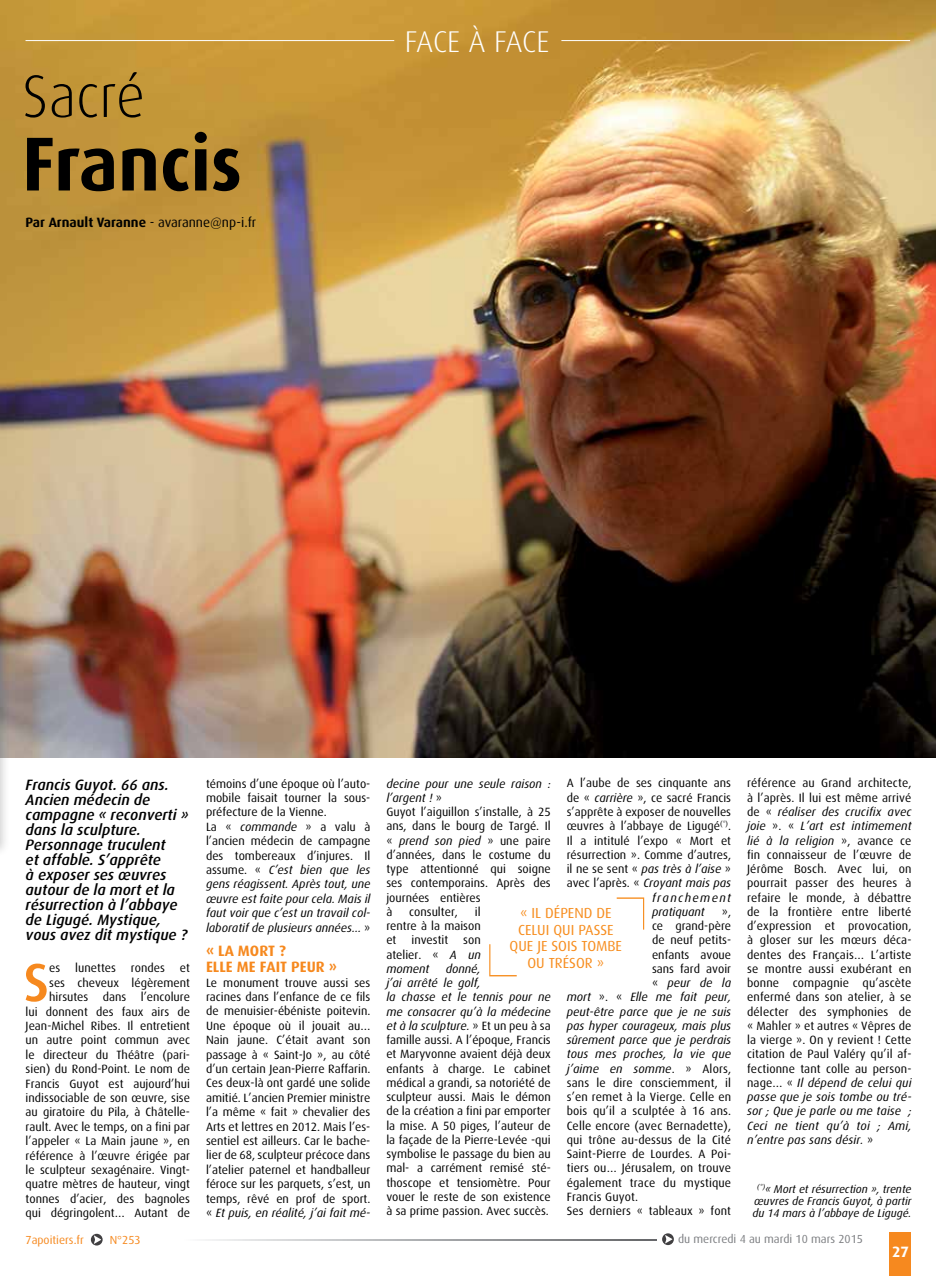
<style>
.page{position:relative;width:936px;height:1276px;background:#fff}
.page>*{position:absolute;margin:0;border:0;box-sizing:border-box;transform-origin:0 0}
.t1{font:700 76.5px "Dax";color:#000;scale:.95 1}
.t2{font:300 60px "Dax";color:#000;scale:.95 1}
.t3{font:500 53.85px "Dax";color:#f6891f}
.t4{font:300 30px "Dax";color:#fff}
.t5{font:italic 500 15px/15px "Dax";color:#000}
.t6{font:700 15px/16.5px "Dax";color:#f6891f}
.t7{font:700 15px "Dax";color:#fff}
.t8{font:14.55px "Dax";color:#f78d1e}
.t9{font:700 13.5px "Dax";color:#000}
.t10{font:12px/14.2px "Dax";color:#000}
.t11{font:italic 12px "Dax";color:#000}
.t12{font:italic 12px "Dax";letter-spacing:.12em;color:#000}
.t13{font:11.7px "Dax";color:#7c7e81}
.t14{font:11.7px "Dax";color:#f6891f}
.t15{font:italic 11.25px/12px "Dax";color:#000;text-align:center}
.s1{font-weight:400}
.s2{font-style:italic}
.s3{font-style:normal}
</style>
<div class="page">
<img style="left:0;top:0;width:935px;height:757px">
<hr style="left:26px;top:40px;width:368px;height:1px;background:#fff">
<hr style="left:561px;top:40px;width:349px;height:1px;background:#fff">
<svg style="left:489px;top:944px;width:27px;height:32px"></svg>
<svg style="left:616px;top:897px;width:28px;height:32px"></svg>
<div style="left:0;top:586px;width:10px;height:271px;background:#000;opacity:.2"></div>
<svg style="left:0;top:591px;width:1px;height:253px"></svg>
<div style="left:889px;top:1232px;width:22px;height:44px;background:#f6891f"></div>
<svg style="left:91px;top:1233px;width:12px;height:12px"></svg>
<svg style="left:662px;top:1233px;width:11px;height:12px"></svg>
<svg style="left:205px;top:1239px;width:451px;height:1px"></svg>
<h2 class="t2" style="left:22px;top:63px;width:131px">SACRÉ</h2>
<h1 class="t1" style="left:22px;top:121px;width:233px">Francis</h1>
<p class="t9" style="left:26px;top:215px;width:232px">Par Arnault Varanne <span class="s1">- avaranne@np-i.fr</span></p>
<h3 class="t4" style="left:405px;top:25px;width:14px">FACE</h3>
<h3 class="t4" style="left:468px;top:25px;width:40px">À FACE</h3>
<p class="t5" style="left:26px;top:777px;width:164px">Francis Guyot. 66 ans.<br>Ancien médecin de campagne « reconverti » dans la sculpture.<br>Personnage truculent<br>et affable. S’apprête<br>à exposer ses œuvres autour de la mort et la résurrection à l’abbaye de Ligugé. Mystique, vous avez dit mystique ?</p>
<h3 class="t3" style="left:24px;top:952px;width:27px">S</h3>
<p class="t10" style="left:26px;top:961px;width:166px;text-align:right">es lunettes rondes et<br>ses cheveux légèrement hirsutes dans l’encolure<br>lui donnent des faux airs de<br>Jean-Michel Ribes. Il entretient un autre point commun avec le directeur du Théâtre (pari&shy;sien) du Rond-Point. Le nom de<br>Francis Guyot est aujourd’hui indissociable de son œuvre, sise au giratoire du Pila, à Châtelle&shy;rault. Avec le temps, on a fini par l’appeler « La Main jaune », en référence à l’œuvre érigée par le sculpteur sexagénaire. Vingt&shy;quatre mètres de hauteur, vingt tonnes d’acier, des bagnoles qui dégringolent… Autant de</p>
<p class="t10" style="left:206px;top:776px;width:166px">témoins d’une époque où l’auto&shy;mobile faisait tourner la sous&shy;préfecture de la Vienne.<br>La « <span class="s2">commande</span> » a valu à l’ancien médecin de campagne des tombereaux d’injures. Il assume. « <span class="s2">C’est bien que les gens réagissent. Après tout, une œuvre est faite pour cela. Mais il faut voir que c’est un travail col&shy;laboratif de plusieurs années…</span> »</p>
<p class="t6" style="left:206px;top:942px;width:132px">« La mort ?<br>Elle me fait peur »</p>
<p class="t10" style="left:206px;top:975px;width:166px;text-align:justify">Le monument trouve aussi ses racines dans l’enfance de ce fils de menuisier-ébéniste poitevin.<br>Une époque où il jouait au… Nain jaune. C’était avant son passage à « Saint-Jo », au côté d’un certain Jean-Pierre Raffarin.<br>Ces deux-là ont gardé une solide amitié. L’ancien Premier ministre l’a même « fait » chevalier des Arts et lettres en 2012. Mais l’es&shy;sentiel est ailleurs. Car le bache&shy;lier de 68, sculpteur précoce dans l’atelier paternel et handballeur féroce sur les parquets, s’est, un temps, rêvé en prof de sport. « <span class="s2">Et puis, en réalité, j’ai fait mé-</span></p>
<p class="t10" style="left:566px;top:776px;width:166px">A l’aube de ses cinquante ans</p>
<p class="t10" style="left:566px;top:790px;width:166px">de « <span class="s2">carrière</span> », ce sacré Francis</p>
<p class="t10" style="left:566px;top:805px;width:166px">s’apprête à exposer de nouvelles</p>
<p class="t10" style="left:566px;top:819px;width:166px">œuvres à l’abbaye de Ligugé<sup>(*)</sup>.</p>
<p class="t10" style="left:566px;top:833px;width:166px">Il a intitulé l’expo « Mort et</p>
<p class="t10" style="left:566px;top:847px;width:166px">résurrection ». Comme d’autres,</p>
<p class="t11" style="left:566px;top:862px;width:166px"><span class="s3">il ne se sent «</span> pas très à l’aise <span class="s3">»</span></p>
<p class="t11" style="left:566px;top:876px;width:166px"><span class="s3">avec l’après. «</span> Croyant mais pas</p>
<p class="t12" style="left:652px;top:891px;width:81px">franchement</p>
<p class="t11" style="left:652px;top:905px;width:54px">pratiquant</p>
<p class="t10" style="left:721px;top:904px;width:11px">»,</p>
<p class="t10" style="left:652px;top:919px;width:81px">ce grand-père</p>
<p class="t10" style="left:652px;top:933px;width:81px">de neuf petits-</p>
<p class="t10" style="left:652px;top:947px;width:81px">enfants avoue</p>
<p class="t10" style="left:652px;top:961px;width:81px">sans fard avoir</p>
<p class="t11" style="left:652px;top:976px;width:81px"><span class="s3">«</span> peur de la</p>
<p class="t11" style="left:566px;top:990px;width:166px">mort <span class="s3">». «</span> Elle me fait peur,</p>
<p class="t11" style="left:566px;top:1005px;width:166px">peut-être parce que je ne suis</p>
<p class="t11" style="left:566px;top:1019px;width:166px">pas hyper courageux, mais plus</p>
<p class="t11" style="left:566px;top:1033px;width:166px">sûrement parce que je perdrais</p>
<p class="t11" style="left:566px;top:1047px;width:166px">tous mes proches, la vie que</p>
<p class="t11" style="left:566px;top:1061px;width:166px">j’aime en somme<span class="s3">. » Alors,</span></p>
<p class="t10" style="left:566px;top:1075px;width:166px">sans le dire consciemment, il</p>
<p class="t10" style="left:566px;top:1090px;width:166px">s’en remet à la Vierge. Celle en</p>
<p class="t10" style="left:566px;top:1104px;width:166px">bois qu’il a sculptée à 16 ans.</p>
<p class="t10" style="left:566px;top:1118px;width:166px">Celle encore (avec Bernadette),</p>
<p class="t10" style="left:566px;top:1132px;width:166px">qui trône au-dessus de la Cité</p>
<p class="t10" style="left:566px;top:1147px;width:166px">Saint-Pierre de Lourdes. A Poi-</p>
<p class="t10" style="left:566px;top:1161px;width:166px">tiers ou… Jérusalem, on trouve</p>
<p class="t10" style="left:566px;top:1175px;width:166px">également trace du mystique</p>
<p class="t10" style="left:566px;top:1189px;width:73px">Francis Guyot.</p>
<p class="t10" style="left:566px;top:1204px;width:166px">Ses derniers « tableaux » font</p>
<p class="t10" style="left:386px;top:776px;width:166px"><span class="s2">decine pour une seule raison : l’argent !</span> »<br>Guyot l’aiguillon s’installe, à 25 ans, dans le bourg de Targé. Il « <span class="s2">prend son pied</span> » une paire d’années, dans le costume du type attentionné qui soigne ses contemporains. Après des journées entières<br>à</p>
<p class="t8" style="left:520px;top:905px;width:34px">« Il dépend</p>
<p class="t8" style="left:596px;top:905px;width:8px">de</p>
<p class="t8" style="left:518px;top:921px;width:7px">celui</p>
<p class="t8" style="left:553px;top:921px;width:8px">qui</p>
<p class="t8" style="left:578px;top:921px;width:7px">passe </p>
<p class="t8" style="left:509px;top:938px;width:9px">que</p>
<p class="t8" style="left:537px;top:938px;width:22px">je sois</p>
<p class="t8" style="left:581px;top:938px;width:9px">tombe</p>
<p class="t8" style="left:527px;top:954px;width:30px">ou trésor</p>
<p class="t8" style="left:596px;top:954px;width:9px">»</p>
<p class="t10" style="left:386px;top:904px;width:96px;text-align:justify;text-indent:89px">il rentre à la maison et investit son atelier. « <span class="s2">A un moment</span></p>
<p class="t10" style="left:409px;top:904px;width:50px">consulter,</p>
<p class="t10" style="left:386px;top:961px;width:166px;text-indent:59px"><span class="s2">donné,<br>j’ai arrêté le golf,<br>la chasse et le tennis pour ne me consacrer qu’à la médecine et à la sculpture.</span> » Et un peu à sa famille aussi. A l’époque, Francis et Maryvonne avaient déjà deux enfants à charge. Le cabinet médical a grandi, sa notoriété de sculpteur aussi. Mais le démon de la création a fini par emporter la mise. A 50 piges, l’auteur de la façade de la Pierre-Levée -qui symbolise le passage du bien au mal- a carrément remisé sté&shy;thoscope et tensiomètre. Pour vouer le reste de son existence à sa prime passion. Avec succès.</p>
<p class="t10" style="left:747px;top:776px;width:166px;text-align:justify">référence au Grand architecte, à l’après. Il lui est même arrivé de « <span class="s2">réaliser des crucifix avec joie</span> ». « <span class="s2">L’art est intimement lié à la religion</span> », avance ce fin connaisseur de l’œuvre de Jérôme Bosch. Avec lui, on pourrait passer des heures à refaire le monde, à débattre de la frontière entre liberté d’expression et provocation, à gloser sur les mœurs déca&shy;dentes des Français… L’artiste se montre aussi exubérant en bonne compagnie qu’ascète enfermé dans son atelier, à se délecter des symphonies de « Mahler » et autres « Vêpres de la vierge ». On y revient ! Cette citation de Paul Valéry qu’il af&shy;fectionne tant colle au person&shy;nage… « <span class="s2">Il dépend de celui qui passe que je sois tombe ou tré&shy;sor ; Que je parle ou me taise ; Ceci ne tient qu’à toi ; Ami, n’entre pas sans désir.</span> »</p>
<p class="t15" style="left:752px;top:1183px;width:161px"><sup>(*)</sup>« Mort et résurrection », trente œuvres de Francis Guyot, à partir du 14 mars à l’abbaye de Ligugé.</p>
<p class="t14" style="left:26px;top:1233px;width:60px">7apoitiers.fr</p>
<p class="t14" style="left:110px;top:1233px;width:32px">N°253</p>
<p class="t13" style="left:678px;top:1232px;width:186px">du mercredi 4 au mardi 10 mars 2015</p>
<p class="t7" style="left:891px;top:1243px;width:18px">27</p>
</div>
